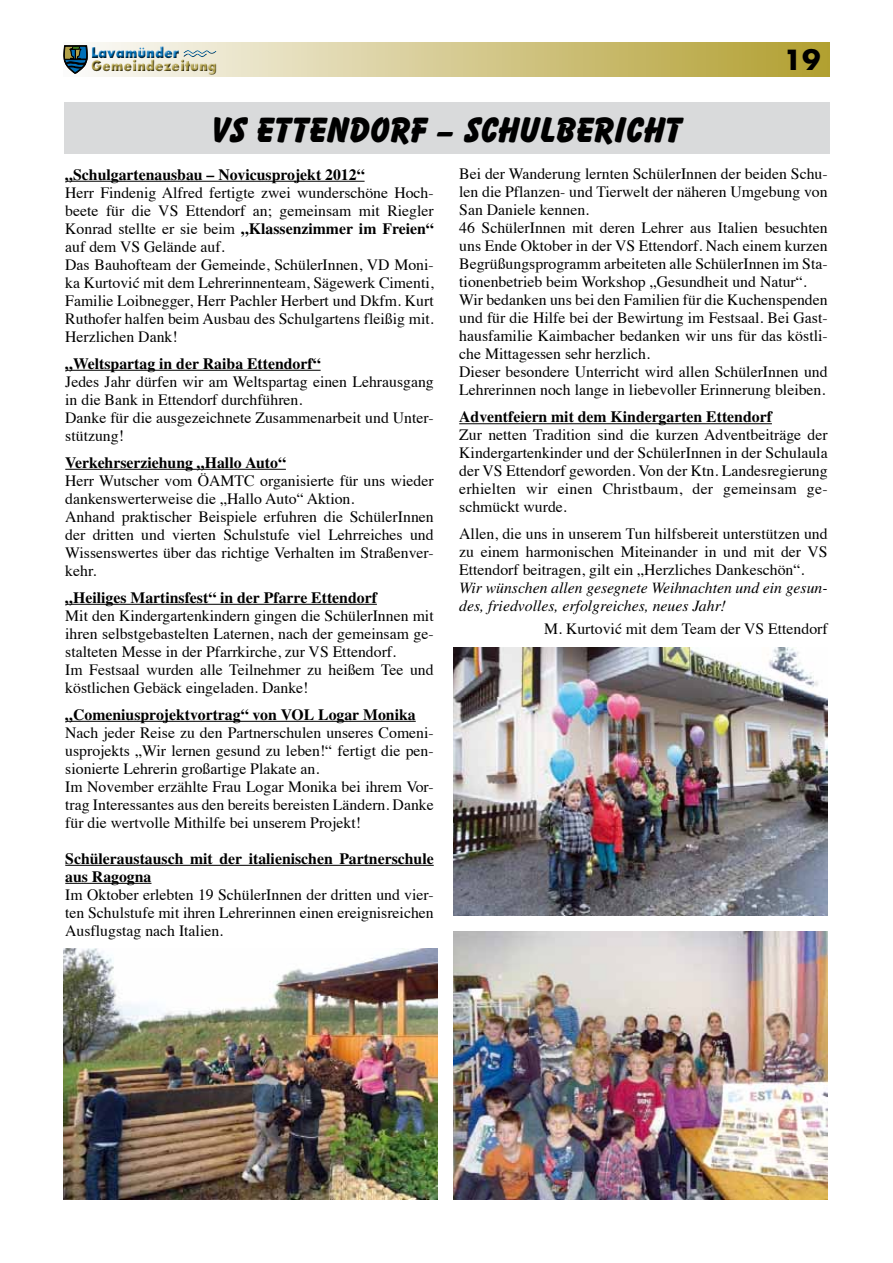
<style>
.page{position:relative;width:893px;height:1263px;background:#fff}
.page>*{position:absolute;margin:0;border:0;box-sizing:border-box;transform-origin:0 0}
.t1{font:800 36px "Balloon BT";color:#000}
.t2{font:700 27px "Futura";color:#000}
.t3{font:15.75px/18px "Times";color:#000}
.t4{font:700 15.75px/18px "Times";color:#000}
.t5{font:italic 15.75px/18px "Times";color:#000}
.t6{font:800 14.4px "Futura";color:#b1a048;scale:.87 1}
.t7{font:800 14.4px "Futura";color:#0070b8;scale:.87 1}
.s1{font-weight:700}
</style>
<div class="page">
<svg style="left:64px;top:43px;width:765px;height:34px;background:#cfc482"></svg>
<svg style="left:64px;top:46px;width:23px;height:27px"></svg>
<div style="left:90px;top:44px;width:91px;height:15px;background:#f5f3e8"></div>
<div style="left:90px;top:45px;width:91px;height:15px;background:#000;opacity:.75"></div>
<div style="left:89px;top:57px;width:129px;height:18px;background:#fff;opacity:.75"></div>
<div style="left:90px;top:58px;width:129px;height:19px;background:#000;opacity:.75"></div>
<div style="left:183px;top:49px;width:34px;height:8px;background:#efebd7"></div>
<div style="left:183px;top:50px;width:34px;height:10px;background:#000;opacity:.75"></div>
<div style="left:64px;top:102px;width:766px;height:51px;background:#d9dadb"></div>
<hr style="left:65px;top:181px;width:300px;height:1px;background:#000">
<hr style="left:65px;top:370px;width:256px;height:1px;background:#000">
<hr style="left:65px;top:469px;width:221px;height:1px;background:#000">
<hr style="left:65px;top:604px;width:312px;height:1px;background:#000">
<hr style="left:65px;top:721px;width:351px;height:1px;background:#000">
<hr style="left:65px;top:865px;width:369px;height:1px;background:#000">
<hr style="left:65px;top:883px;width:86px;height:1px;background:#000">
<hr style="left:459px;top:423px;width:313px;height:1px;background:#000">
<img style="left:64px;top:948px;width:374px;height:251px">
<img style="left:453px;top:931px;width:375px;height:268px">
<img style="left:453px;top:647px;width:375px;height:268px">
<p class="t7" style="left:91px;top:43px;width:103px">Lavamünder</p>
<p class="t6" style="left:91px;top:57px;width:146px">Gemeindezeitung</p>
<h2 class="t2" style="left:784px;top:42px;width:39px">19</h2>
<h1 class="t1" style="left:212px;top:108px;width:471px">VS ETTENDORF – SCHULBERICHT</h1>
<p class="t4" style="left:65px;top:165px;width:301px">„Schulgartenausbau – Novicusprojekt 2012“</p>
<p class="t3" style="left:65px;top:182px;width:370px">Herr Findenig Alfred fertigte zwei wunderschöne Hoch&shy;beete für die VS Ettendorf an; gemeinsam mit Riegler Konrad stellte er sie beim <span class="s1">„Klassenzimmer im Freien“ </span>auf dem VS Gelände auf.<br>Das Bauhofteam der Gemeinde, SchülerInnen, VD Moni&shy;ka Kurtović mit dem Lehrerinnenteam, Sägewerk Cimenti, Familie Loibnegger, Herr Pachler Herbert und Dkfm. Kurt Ruthofer halfen beim Ausbau des Schulgartens fleißig mit.<br>Herzlichen Dank!</p>
<p class="t4" style="left:65px;top:354px;width:257px">„Weltspartag in der Raiba Ettendorf“</p>
<p class="t3" style="left:65px;top:371px;width:370px">Jedes Jahr dürfen wir am Weltspartag einen Lehrausgang in die Bank in Ettendorf durchführen.<br>Danke für die ausgezeichnete Zusammenarbeit und Unter&shy;stützung!</p>
<p class="t4" style="left:65px;top:453px;width:222px">Verkehrserziehung „Hallo Auto“</p>
<p class="t3" style="left:65px;top:470px;width:370px">Herr Wutscher vom ÖAMTC organisierte für uns wieder dankenswerterweise die „Hallo Auto“ Aktion.<br>Anhand praktischer Beispiele erfuhren die SchülerInnen der dritten und vierten Schulstufe viel Lehrreiches und Wissenswertes über das richtige Verhalten im Straßenver&shy;kehr.</p>
<p class="t4" style="left:65px;top:588px;width:313px">„Heiliges Martinsfest“ in der Pfarre Ettendorf</p>
<p class="t3" style="left:65px;top:605px;width:370px">Mit den Kindergartenkindern gingen die SchülerInnen mit ihren selbstgebastelten Laternen, nach der gemeinsam ge&shy;stalteten Messe in der Pfarrkirche, zur VS Ettendorf.<br>Im Festsaal wurden alle Teilnehmer zu heißem Tee und köstlichen Gebäck eingeladen. Danke!</p>
<p class="t4" style="left:65px;top:705px;width:352px">„Comeniusprojektvortrag“ von VOL Logar Monika</p>
<p class="t3" style="left:65px;top:722px;width:370px">Nach jeder Reise zu den Partnerschulen unseres Comeni&shy;usprojekts „Wir lernen gesund zu leben!“ fertigt die pen&shy;sionierte Lehrerin großartige Plakate an.<br>Im November erzählte Frau Logar Monika bei ihrem Vor&shy;trag Interessantes aus den bereits bereisten Ländern. Danke für die wertvolle Mithilfe bei unserem Projekt!</p>
<p class="t4" style="left:65px;top:849px;width:370px">Schüleraustausch mit der italienischen Partnerschule aus Ragogna</p>
<p class="t3" style="left:65px;top:884px;width:370px;text-align:justify">Im Oktober erlebten 19 SchülerInnen der dritten und vier&shy;ten Schulstufe mit ihren Lehrerinnen einen ereignisreichen Ausflugstag nach Italien.</p>
<p class="t3" style="left:459px;top:164px;width:370px">Bei der Wanderung lernten SchülerInnen der beiden Schu&shy;len die Pflanzen- und Tierwelt der näheren Umgebung von San Daniele kennen.<br>46 SchülerInnen mit deren Lehrer aus Italien besuchten uns Ende Oktober in der VS Ettendorf. Nach einem kurzen Begrüßungsprogramm arbeiteten alle SchülerInnen im Sta&shy;tionenbetrieb beim Workshop „Gesundheit und Natur“.<br>Wir bedanken uns bei den Familien für die Kuchenspenden und für die Hilfe bei der Bewirtung im Festsaal. Bei Gast&shy;hausfamilie Kaimbacher bedanken wir uns für das köstli&shy;che Mittagessen sehr herzlich.<br>Dieser besondere Unterricht wird allen SchülerInnen und Lehrerinnen noch lange in liebevoller Erinnerung bleiben.</p>
<p class="t4" style="left:459px;top:408px;width:314px">Adventfeiern mit dem Kindergarten Ettendorf</p>
<p class="t3" style="left:459px;top:425px;width:370px;text-align:justify">Zur netten Tradition sind die kurzen Adventbeiträge der Kindergartenkinder und der SchülerInnen in der Schulaula der VS Ettendorf geworden. Von der Ktn. Landesregierung erhielten wir einen Christbaum, der gemeinsam ge&shy;schmückt wurde.</p>
<p class="t3" style="left:459px;top:524px;width:370px;text-align:justify">Allen, die uns in unserem Tun hilfsbereit unterstützen und zu einem harmonischen Miteinander in und mit der VS Ettendorf beitragen, gilt ein „Herzliches Dankeschön“.</p>
<p class="t5" style="left:459px;top:579px;width:370px">Wir wünschen allen gesegnete Weihnachten und ein gesun&shy;des, friedvolles, erfolgreiches, neues Jahr!</p>
<p class="t3" style="left:544px;top:618px;width:285px">M. Kurtović mit dem Team der VS Ettendorf</p>
</div>
